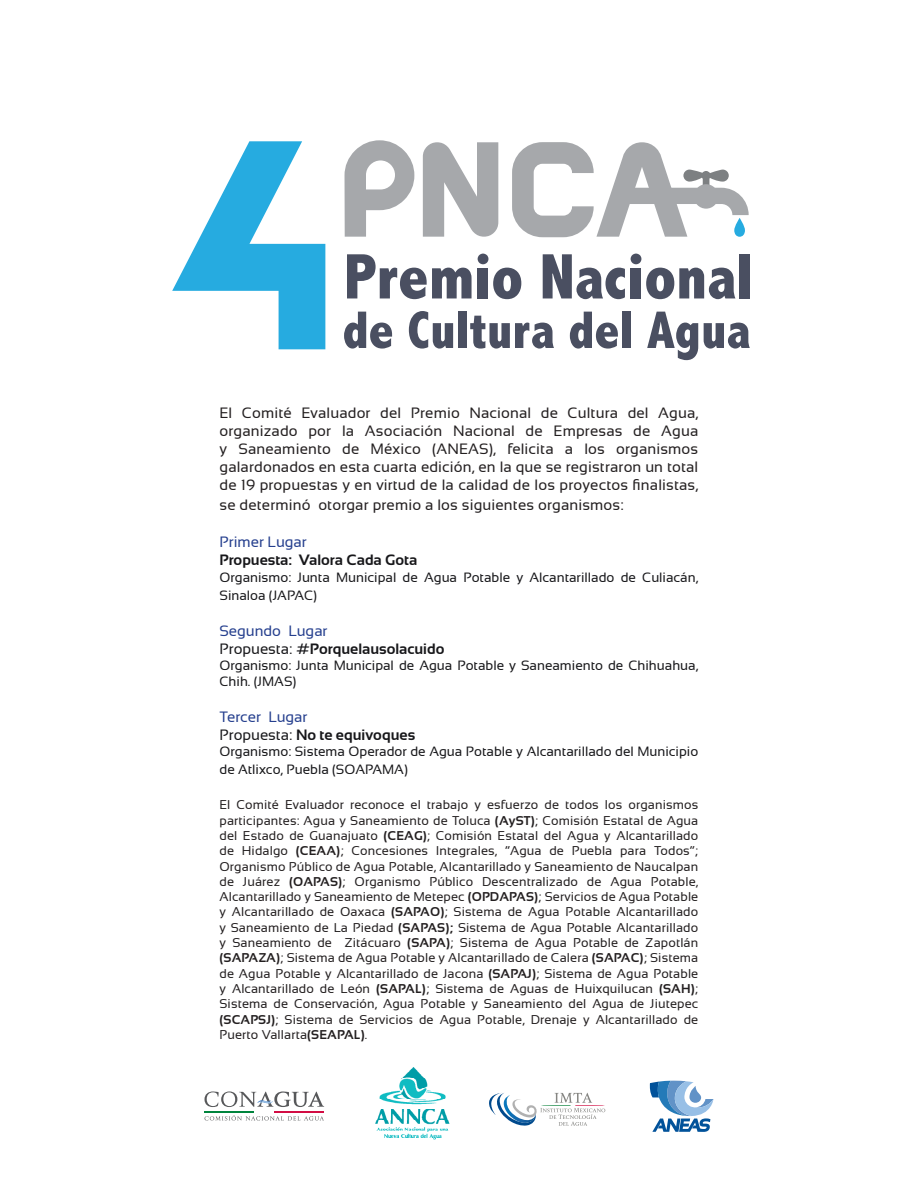
<style>
.page{position:relative;width:918px;height:1188px;background:#fff}
.page>*{position:absolute;margin:0;border:0;box-sizing:border-box;transform-origin:0 0}
.t1{font:15px/18px "Sansation";letter-spacing:.01em;color:#231f20;text-align:justify}
.t2{font:700 15px "Sansation";color:#17171a}
.t3{font:15px "Sansation";color:#253f8e}
.t4{font:13.5px/18px "Sansation";color:#17171a}
.t5{font:12.75px/15.3px "Sansation";letter-spacing:.01em;color:#231f20;text-align:justify}
.s1{font-weight:400}
.s2{font-weight:700}
</style>
<div class="page">
<svg style="left:489px;top:1093px;width:116px;height:33px"></svg>
<img style="left:375px;top:1068px;width:75px;height:72px">
<svg style="left:205px;top:1091px;width:119px;height:30px"></svg>
<hr style="left:205px;top:1111px;width:49px;height:1px;background:#00843d">
<svg style="left:650px;top:1081px;width:63px;height:51px"></svg>
<svg style="left:543px;top:254px;width:82px;height:45px"></svg>
<svg style="left:347px;top:254px;width:125px;height:45px"></svg>
<svg style="left:478px;top:254px;width:43px;height:45px"></svg>
<svg style="left:631px;top:254px;width:104px;height:45px"></svg>
<div style="left:740px;top:254px;width:10px;height:44px;background:#4a4f61"></div>
<svg style="left:704px;top:323px;width:46px;height:26px"></svg>
<div style="left:622px;top:312px;width:9px;height:36px;background:#4a4f61"></div>
<svg style="left:647px;top:312px;width:51px;height:48px"></svg>
<svg style="left:570px;top:312px;width:48px;height:37px"></svg>
<svg style="left:344px;top:312px;width:48px;height:37px"></svg>
<svg style="left:470px;top:316px;width:84px;height:33px"></svg>
<div style="left:458px;top:312px;width:9px;height:36px;background:#4a4f61"></div>
<svg style="left:409px;top:311px;width:44px;height:38px"></svg>
<svg style="left:423px;top:142px;width:75px;height:95px"></svg>
<svg style="left:512px;top:142px;width:237px;height:95px"></svg>
<svg style="left:345px;top:140px;width:69px;height:97px"></svg>
<svg style="left:172px;top:141px;width:153px;height:208px"></svg>
<p class="t1" style="left:219px;top:404px;width:480px">El Comité Evaluador del Premio Nacional de Cultura del Agua, organizado por la Asociación Nacional de Empresas de Agua y Saneamiento de México (ANEAS), felicita a los organismos galardonados en esta cuarta edición, en la que se registraron un total de 19 propuestas y en virtud de la calidad de los proyectos finalistas,</p>
<p class="t1" style="left:219px;top:495px;width:406px">se determinó otorgar premio a los siguientes organismos:</p>
<p class="t3" style="left:219px;top:534px;width:89px">Primer Lugar</p>
<p class="t2" style="left:219px;top:552px;width:199px">Propuesta: Valora Cada Gota</p>
<p class="t4" style="left:219px;top:568px;width:480px">Organismo: Junta Municipal de Agua Potable y Alcantarillado de Culiacán,<br>Sinaloa (JAPAC)</p>
<p class="t3" style="left:219px;top:622px;width:110px">Segundo Lugar</p>
<p class="t2" style="left:219px;top:640px;width:226px"><span class="s1">Propuesta:</span> #Porquelausolacuido</p>
<p class="t4" style="left:219px;top:657px;width:480px;line-height:16.2px">Organismo: Junta Municipal de Agua Potable y Saneamiento de Chihuahua,<br>Chih. (JMAS)</p>
<p class="t3" style="left:219px;top:708px;width:90px">Tercer Lugar</p>
<p class="t2" style="left:219px;top:726px;width:197px"><span class="s1">Propuesta:</span> No te equivoques</p>
<p class="t4" style="left:219px;top:743px;width:480px">Organismo: Sistema Operador de Agua Potable y Alcantarillado del Municipio de Atlixco, Puebla (SOAPAMA)</p>
<p class="t5" style="left:219px;top:797px;width:480px">El Comité Evaluador reconoce el trabajo y esfuerzo de todos los organismos participantes: Agua y Saneamiento de Toluca <span class="s2">(AyST)</span>; Comisión Estatal de Agua del Estado de Guanajuato <span class="s2">(CEAG)</span>; Comisión Estatal del Agua y Alcantarillado de Hidalgo <span class="s2">(CEAA)</span>; Concesiones Integrales, “Agua de Puebla para Todos”; Organismo Público de Agua Potable, Alcantarillado y Saneamiento de Naucalpan de Juárez <span class="s2">(OAPAS)</span>; Organismo Público Descentralizado de Agua Potable, Alcantarillado y Saneamiento de Metepec <span class="s2">(OPDAPAS)</span>; Servicios de Agua Potable y Alcantarillado de Oaxaca <span class="s2">(SAPAO)</span>; Sistema de Agua Potable Alcantarillado y Saneamiento de La Piedad <span class="s2">(SAPAS);</span> Sistema de Agua Potable Alcantarillado y Saneamiento de Zitácuaro <span class="s2">(SAPA)</span>; Sistema de Agua Potable de Zapotlán <span class="s2">(SAPAZA)</span>; Sistema de Agua Potable y Alcantarillado de Calera <span class="s2">(SAPAC)</span>; Sistema de Agua Potable y Alcantarillado de Jacona <span class="s2">(SAPAJ)</span>; Sistema de Agua Potable y Alcantarillado de León <span class="s2">(SAPAL)</span>; Sistema de Aguas de Huixquilucan <span class="s2">(SAH)</span>; Sistema de Conservación, Agua Potable y Saneamiento del Agua de Jiutepec <span class="s2">(SCAPSJ)</span>; Sistema de Servicios de Agua Potable, Drenaje y Alcantarillado de Puerto Vallarta<span class="s2">(SEAPAL)</span>.</p>
</div>
